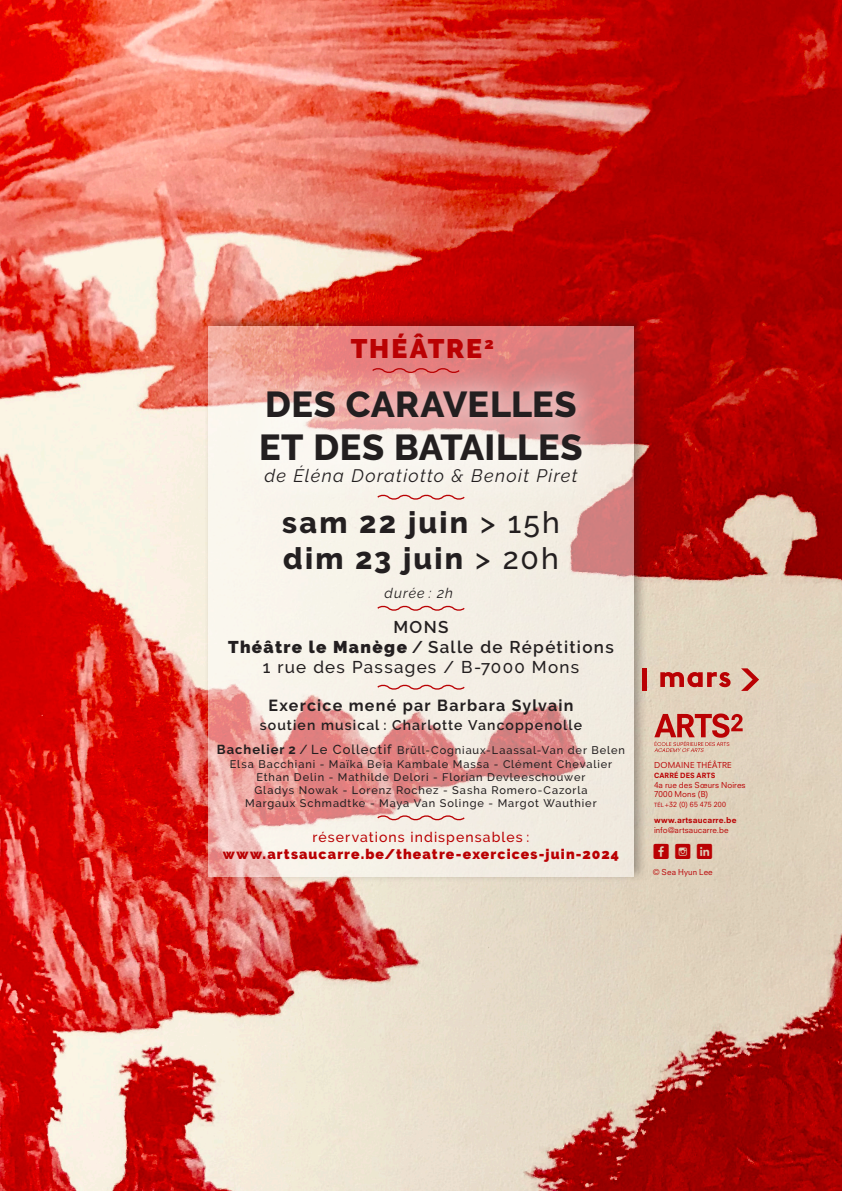
<style>
.page{position:relative;width:842px;height:1191px;background:#fff}
.page>*{position:absolute;margin:0;border:0;box-sizing:border-box;transform-origin:0 0}
.t1{font:800 36px "Raleway";letter-spacing:.005em;color:#231f20}
.t2{font:800 30px "Raleway";letter-spacing:.075em;color:#231f20}
.t3{font:900 26.8px "Raleway";letter-spacing:.07em;color:#ba0103}
.t4{font:22px "Social Shapes";color:#ba0103}
.t5{font:italic 18px "Raleway";letter-spacing:.075em;color:#231f20}
.t6{font:600 17px "Raleway";letter-spacing:.075em;color:#231f20}
.t7{font:500 17px "Raleway";letter-spacing:.075em;color:#231f20}
.t8{font:700 16px "Raleway";letter-spacing:.075em;color:#231f20}
.t9{font:900 14px "Raleway";letter-spacing:.08em;color:#ba0103}
.t10{font:600 14px "Raleway";letter-spacing:.075em;color:#231f20}
.t11{font:500 14px "Raleway";letter-spacing:.075em;color:#ba0103}
.t12{font:italic 14px "Raleway";letter-spacing:.08em;color:#231f20}
.t13{font:500 11px "Raleway";letter-spacing:.08em;color:#231f20}
.t14{font:8px "Neuzeit SLT Std";letter-spacing:.015em;color:#ba0103}
.t15{font:800 8px "Neuzeit SLT Std";letter-spacing:.02em;color:#ba0103}
.t16{font:7px "Neuzeit SLT Std";letter-spacing:.03em;color:#ba0103}
.t17{font:800 7px "Neuzeit SLT Std";letter-spacing:.015em;color:#ba0103}
.s1{font-weight:500}
.s2{font-weight:900}
.s3{font-weight:700;font-size:13px}
.s4{font-size:13px}
.s5{font-size:5.6px}
</style>
<div class="page">
<img style="left:0;top:0;width:842px;height:1191px">
<div style="left:204px;top:314px;width:444px;height:568px;background:#231f20;opacity:.75"></div>
<svg style="left:208px;top:326px;width:426px;height:550px;background:#eed0c8"></svg>
<div style="left:233px;top:363px;width:376px;height:148px;background:#fff;opacity:.75"></div>
<div style="left:642px;top:668px;width:5px;height:23px;background:#ba0103"></div>
<svg style="left:660px;top:672px;width:71px;height:15px"></svg>
<svg style="left:741px;top:668px;width:18px;height:23px"></svg>
<svg style="left:654px;top:713px;width:89px;height:39px;background:#d48d7f"></svg>
<svg style="left:371px;top:366px;width:90px;height:9px"></svg>
<svg style="left:376px;top:493px;width:90px;height:8px"></svg>
<svg style="left:376px;top:604px;width:90px;height:8px"></svg>
<svg style="left:376px;top:813px;width:90px;height:9px"></svg>
<svg style="left:376px;top:683px;width:90px;height:8px"></svg>
<p class="t3" style="left:351px;top:332px;width:144px">THÉÂTRE<sup>2</sup></p>
<p class="t1" style="left:265px;top:384px;width:313px">DES CARAVELLES</p>
<p class="t1" style="left:259px;top:427px;width:325px">ET DES BATAILLES</p>
<p class="t5" style="left:264px;top:465px;width:315px">de Éléna Doratiotto &amp; Benoit Piret</p>
<p class="t2" style="left:282px;top:505px;width:279px">sam 22 juin <span class="s1">&gt; 15h</span></p>
<p class="t2" style="left:283px;top:541px;width:277px">dim 23 juin <span class="s1">&gt; 20h</span></p>
<p class="t12" style="left:385px;top:584px;width:70px">durée : 2h</p>
<p class="t6" style="left:393px;top:617px;width:56px">MONS</p>
<p class="t6" style="left:228px;top:637px;width:387px"><span class="s2">Théâtre le Manège</span> / Salle de Répétitions</p>
<p class="t7" style="left:263px;top:657px;width:318px">1 rue des Passages / B-7000 Mons</p>
<p class="t8" style="left:268px;top:696px;width:307px">Exercice mené par Barbara Sylvain</p>
<p class="t10" style="left:260px;top:717px;width:324px">soutien musical : Charlotte Vancoppenolle</p>
<p class="t13" style="left:217px;top:744px;width:410px"><span class="s3">Bachelier 2</span> <span class="s4">/ Le Collectif</span> Brüll-Cogniaux-Laassal-Van der Belen</p>
<p class="t13" style="left:230px;top:757px;width:384px">Elsa Bacchiani - Maïka Beia Kambale Massa - Clément Chevalier</p>
<p class="t13" style="left:257px;top:770px;width:330px">Ethan Delin - Mathilde Delori - Florian Devleeschouwer</p>
<p class="t13" style="left:254px;top:783px;width:335px">Gladys Nowak - Lorenz Rochez - Sasha Romero-Cazorla</p>
<p class="t13" style="left:245px;top:797px;width:353px">Margaux Schmadtke - Maya Van Solinge - Margot Wauthier</p>
<p class="t11" style="left:313px;top:828px;width:218px">réservations indispensables :</p>
<p class="t9" style="left:223px;top:845px;width:398px">www.artsaucarre.be/theatre-exercices-juin-2024</p>
<p class="t14" style="left:654px;top:760px;width:79px">DOMAINE THÉÂTRE</p>
<p class="t17" style="left:654px;top:771px;width:63px">CARRÉ DES ARTS</p>
<p class="t14" style="left:654px;top:780px;width:93px">4a rue des Sœurs Noires</p>
<p class="t14" style="left:654px;top:789px;width:56px">7000 Mons (B)</p>
<p class="t16" style="left:654px;top:800px;width:74px"><span class="s5">tél</span>+32 (0) 65 475 200</p>
<p class="t15" style="left:654px;top:815px;width:84px">www.artsaucarre.be</p>
<p class="t14" style="left:654px;top:824px;width:76px">info@artsaucarre.be</p>
<p class="t4" style="left:653px;top:838px;width:61px">M P S</p>
<p class="t14" style="left:653px;top:867px;width:61px">© Sea Hyun Lee</p>
</div>
